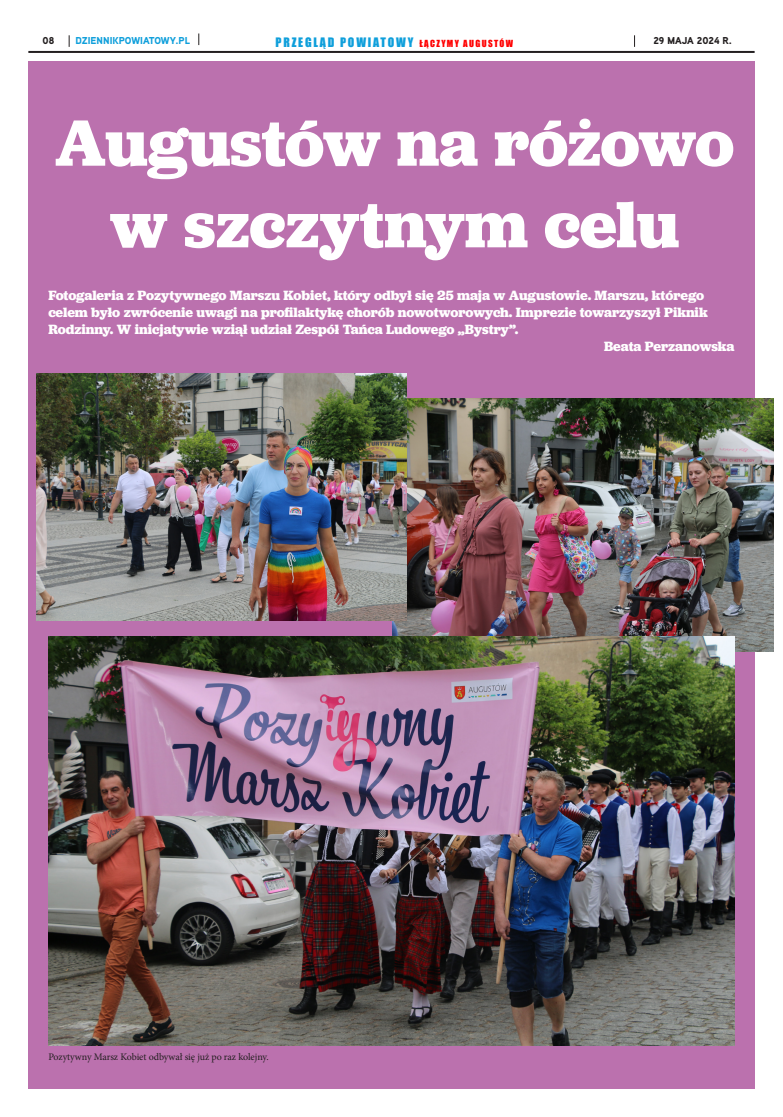
<style>
.page{position:relative;width:783px;height:1117px;background:#fff}
.page>*{position:absolute;margin:0;border:0;box-sizing:border-box;transform-origin:0 0}
.Title_full_text{font:700 68px/81.6px "Jubilat";letter-spacing:-.005em;color:#fff;text-align:center}
.Full_text_left{font:700 14px/16.8px "Jubilat";letter-spacing:-.005em;color:#fff}
.t1{font:12px "Impact";letter-spacing:.15em;color:#0f9fdb}
.Footer_line{font:10px "Minion Pro";letter-spacing:-.005em;color:#231f20}
.t2{font:900 10px "Aaux Next";color:#0f9fdb}
.t3{font:900 10px "Aaux Next";color:#231f20}
.s1{font-size:9px;color:#f00}
</style>
<div class="page">
<hr style="left:28px;top:51px;width:726px;height:2px;background:#231f20">
<svg style="left:69px;top:35px;width:1px;height:12px"></svg>
<svg style="left:198px;top:33px;width:1px;height:12px"></svg>
<svg style="left:634px;top:35px;width:1px;height:12px"></svg>
<div style="left:28px;top:61px;width:726px;height:1027px;background:#bb71ae"></div>
<img style="left:393px;top:398px;width:379px;height:253px">
<img style="left:48px;top:636px;width:686px;height:409px">
<img style="left:37px;top:374px;width:369px;height:246px">
<p class="t3" style="left:43px;top:34px;width:13px">08</p>
<p class="t2" style="left:75px;top:34px;width:116px">DZIENNIKPOWIATOWY.PL</p>
<p class="t1" style="left:275px;top:33px;width:239px">PRZEGLĄD POWIATOWY <span class="s1">ŁĄCZYMY AUGUSTÓW</span></p>
<p class="t3" style="left:653px;top:34px;width:80px">29 MAJA 2024 R.</p>
<p class="Title_full_text" style="left:55px;top:101px;width:680px">Augustów na różowo w szczytnym celu</p>
<p class="Full_text_left" style="left:48px;top:287px;width:660px">Fotogaleria z Pozytywnego Marszu Kobiet, który odbył się 25 maja w Augustowie. Marszu, którego celem było zwrócenie uwagi na profilaktykę chorób nowotworowych. Imprezie towarzyszył Piknik<br>Rodzinny. W inicjatywie wziął udział Zespół Tańca Ludowego „Bystry”.</p>
<p class="Full_text_left" style="left:604px;top:338px;width:132px">Beata Perzanowska</p>
<p class="Footer_line" style="left:48px;top:1050px;width:222px">Pozytywny Marsz Kobiet odbywał się już po raz kolejny.</p>
</div>
